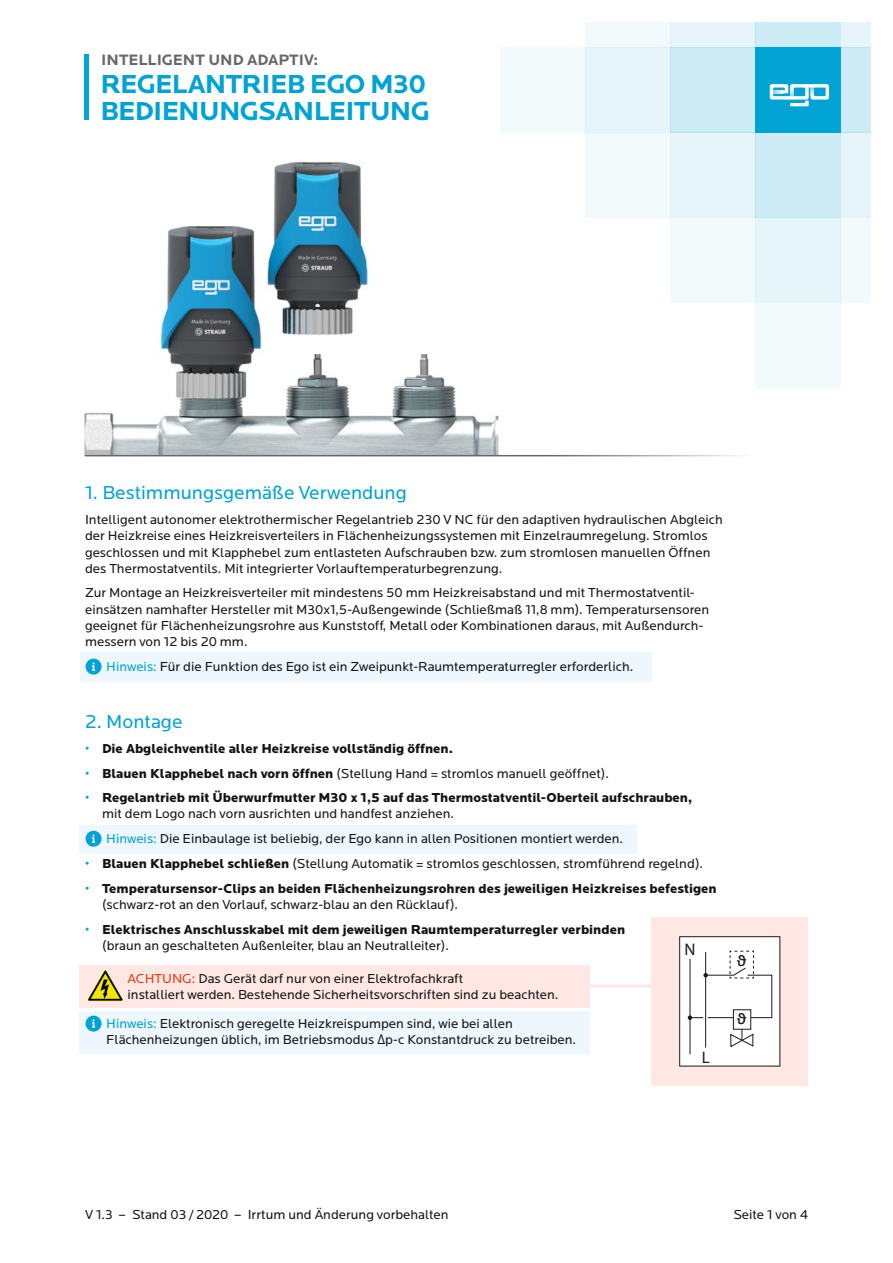
<style>
.page{position:relative;width:893px;height:1263px;background:#fff}
.page>*{position:absolute;margin:0;border:0;box-sizing:border-box;transform-origin:0 0}
.t1{font:700 27.15px/27.2px "Locator";letter-spacing:-.025em;color:#00a3d4}
.t2{font:19.5px "Locator";color:#00a3d4}
.t3{font:16.8px "Myriad Pro";color:#1a1a18}
.t4{font:700 15.6px "Locator";color:#686867}
.t5{font:600 14.4px "Open Sans";color:#1a1a18}
.t6{font:13.5px/16.2px "Locator";color:#141415}
.t7{font:900 13.5px/16.2px "Locator";color:#141415}
.s1{color:#00a3d4}
.s2{font-weight:400;color:#00a3d4}
.s3{font-weight:900}
.s4{font-weight:400}
.s5{color:#e4390e}
.s6{font-family:"Open Sans"}
</style>
<div class="page">
<div style="left:756px;top:48px;width:85px;height:85px;background:#00a3d4"></div>
<div style="left:756px;top:133px;width:85px;height:85px;background:#cdecf6"></div>
<div style="left:671px;top:48px;width:85px;height:85px;background:#cdecf6"></div>
<div style="left:671px;top:133px;width:85px;height:85px;background:#e6f5fa"></div>
<div style="left:756px;top:218px;width:85px;height:85px;background:#e6f5fa"></div>
<div style="left:586px;top:48px;width:85px;height:85px;background:#e6f5fa"></div>
<div style="left:586px;top:133px;width:85px;height:85px;background:#f3fafc"></div>
<div style="left:501px;top:48px;width:85px;height:85px;background:#f3fafc"></div>
<div style="left:586px;top:0;width:85px;height:48px;background:#f3fafc"></div>
<div style="left:756px;top:303px;width:85px;height:85px;background:#f3fafc"></div>
<div style="left:841px;top:218px;width:52px;height:85px;background:#f3fafc"></div>
<div style="left:671px;top:218px;width:85px;height:85px;background:#f3fafc"></div>
<div style="left:671px;top:0;width:85px;height:48px;background:#e6f5fa"></div>
<svg style="left:841px;top:22px;width:30px;height:26px"></svg>
<div style="left:841px;top:133px;width:52px;height:85px;background:#e6f5fa"></div>
<div style="left:841px;top:48px;width:52px;height:85px;background:#cdecf6"></div>
<div style="left:756px;top:0;width:85px;height:48px;background:#cdecf6"></div>
<svg style="left:770px;top:84px;width:59px;height:22px"></svg>
<div style="left:652px;top:917px;width:156px;height:168px;background:#ffe7e3"></div>
<div style="left:80px;top:825px;width:557px;height:29px;background:#edf7fd"></div>
<div style="left:80px;top:652px;width:572px;height:29px;background:#edf7fd"></div>
<div style="left:80px;top:966px;width:510px;height:42px;background:#ffe7e3"></div>
<div style="left:80px;top:1011px;width:510px;height:42px;background:#edf7fd"></div>
<img style="left:84px;top:161px;width:419px;height:295px">
<hr style="left:85px;top:455px;width:663px;height:1px;background:#686867">
<hr style="left:585px;top:984px;width:137px;height:3px;background:#ffe7e3">
<div style="left:680px;top:937px;width:100px;height:129px;background:#fff"></div>
<div style="left:679px;top:936px;width:101px;height:130px;border:1px solid #1a1a18"></div>
<hr style="left:705px;top:952px;width:1px;height:96px;background:#1a1a18">
<hr style="left:690px;top:959px;width:1px;height:95px;background:#1a1a18">
<svg style="left:688px;top:950px;width:85px;height:70px"></svg>
<div style="left:733px;top:1010px;width:18px;height:19px;background:#fff"></div>
<div style="left:733px;top:1009px;width:18px;height:21px;border:1px solid #1a1a18"></div>
<svg style="left:730px;top:1029px;width:24px;height:18px"></svg>
<div style="left:0;top:0;width:893px;height:21px;background:#fff"></div>
<div style="left:872px;top:0;width:21px;height:1263px;background:#fff"></div>
<svg style="left:88px;top:970px;width:35px;height:31px"></svg>
<div style="left:86px;top:1015px;width:16px;height:16px;background:#00a3d4;border-radius:50%"></div>
<svg style="left:92px;top:1019px;width:3px;height:9px"></svg>
<div style="left:86px;top:831px;width:16px;height:16px;background:#00a3d4;border-radius:50%"></div>
<svg style="left:92px;top:834px;width:3px;height:9px"></svg>
<div style="left:86px;top:658px;width:16px;height:16px;background:#00a3d4;border-radius:50%"></div>
<svg style="left:92px;top:662px;width:3px;height:9px"></svg>
<hr style="left:85px;top:54px;width:4px;height:65px;background:#00a3d4">
<p class="t4" style="left:101px;top:51px;width:219px">INTELLIGENT UND ADAPTIV:</p>
<h1 class="t1" style="left:100px;top:71px;width:331px">REGELANTRIEB EGO M30<br>BEDIENUNGSANLEITUNG</h1>
<h2 class="t2" style="left:85px;top:482px;width:323px">1. Bestimmungsgemäße Verwendung</h2>
<p class="t6" style="left:85px;top:512px;width:639px">Intelligent autonomer elektrothermischer Regelantrieb 230 V NC für den adaptiven hydraulischen Abgleich der Heizkreise eines Heizkreisverteilers in Flächenheizungssystemen mit Einzelraumregelung. Stromlos geschlossen und mit Klapphebel zum entlasteten Aufschrauben bzw. zum stromlosen manuellen Öffnen des Thermostatventils. Mit integrierter Vorlauftemperaturbegrenzung.</p>
<p class="t6" style="left:85px;top:585px;width:626px">Zur Montage an Heizkreisverteiler mit mindestens 50 mm Heizkreisabstand und mit Thermostatventil&shy;einsätzen namhafter Hersteller mit M30x1,5-Außengewinde (Schließmaß 11,8 mm). Temperatursensoren geeignet für Flächenheizungsrohre aus Kunststoff, Metall oder Kombinationen daraus, mit Außendurch&shy;messern von 12 bis 20 mm.</p>
<p class="t6" style="left:106px;top:658px;width:528px"><span class="s1">Hinweis:</span> Für die Funktion des Ego ist ein Zweipunkt-Raumtemperaturregler erforderlich.</p>
<h2 class="t2" style="left:85px;top:711px;width:99px">2. Montage</h2>
<p class="t7" style="left:85px;top:741px;width:369px"><span class="s2">•</span> Die Abgleichventile aller Heizkreise vollständig öffnen.</p>
<p class="t6" style="left:85px;top:765px;width:526px"><span class="s1">•</span> <span class="s3">Blauen Klapphebel nach vorn öffnen</span> (Stellung Hand = stromlos manuell geöffnet).</p>
<p class="t7" style="left:102px;top:790px;width:592px;text-indent:-17px"><span class="s2">•</span> Regelantrieb mit Überwurfmutter M30 x 1,5 auf das Thermostatventil-Oberteil aufschrauben, <span class="s4">mit dem Logo nach vorn ausrichten und handfest anziehen.</span></p>
<p class="t6" style="left:106px;top:831px;width:518px"><span class="s1">Hinweis:</span> Die Einbaulage ist beliebig, der Ego kann in allen Positionen montiert werden.</p>
<p class="t6" style="left:85px;top:855px;width:620px"><span class="s1">•</span> <span class="s3">Blauen Klapphebel schließen</span> (Stellung Automatik = stromlos geschlossen, stromführend regelnd).</p>
<p class="t7" style="left:102px;top:880px;width:616px;text-indent:-17px"><span class="s2">•</span> Temperatursensor-Clips an beiden Flächenheizungsrohren des jeweiligen Heizkreises befestigen <span class="s4">(schwarz-rot an den Vorlauf, schwarz-blau an den Rücklauf).</span></p>
<p class="t7" style="left:102px;top:921px;width:525px;text-indent:-17px"><span class="s2">•</span> Elektrisches Anschlusskabel mit dem jeweiligen Raumtemperaturregler verbinden <span class="s4">(braun an geschalteten Außenleiter, blau an Neutralleiter).</span></p>
<p class="t6" style="left:128px;top:970px;width:432px"><span class="s5">ACHTUNG:</span> Das Gerät darf nur von einer Elektrofachkraft<br>installiert werden. Bestehende Sicherheitsvorschriften sind zu beachten.</p>
<p class="t6" style="left:106px;top:1016px;width:471px"><span class="s1">Hinweis:</span> Elektronisch geregelte Heizkreispumpen sind, wie bei allen<br>Flächenheizungen üblich, im Betriebsmodus <span class="s6">Δ</span>p-c Konstantdruck zu betreiben.</p>
<p class="t3" style="left:684px;top:939px;width:13px">N</p>
<p class="t3" style="left:702px;top:1047px;width:9px">L</p>
<p class="t5" style="left:737px;top:951px;width:11px">ϑ</p>
<p class="t5" style="left:737px;top:1009px;width:11px">ϑ</p>
<p class="t6" style="left:85px;top:1206px;width:365px">V 1.3 – Stand 03/2020 – Irrtum und Änderung vorbehalten</p>
<p class="t6" style="left:733px;top:1206px;width:76px">Seite 1 von 4</p>
</div>
